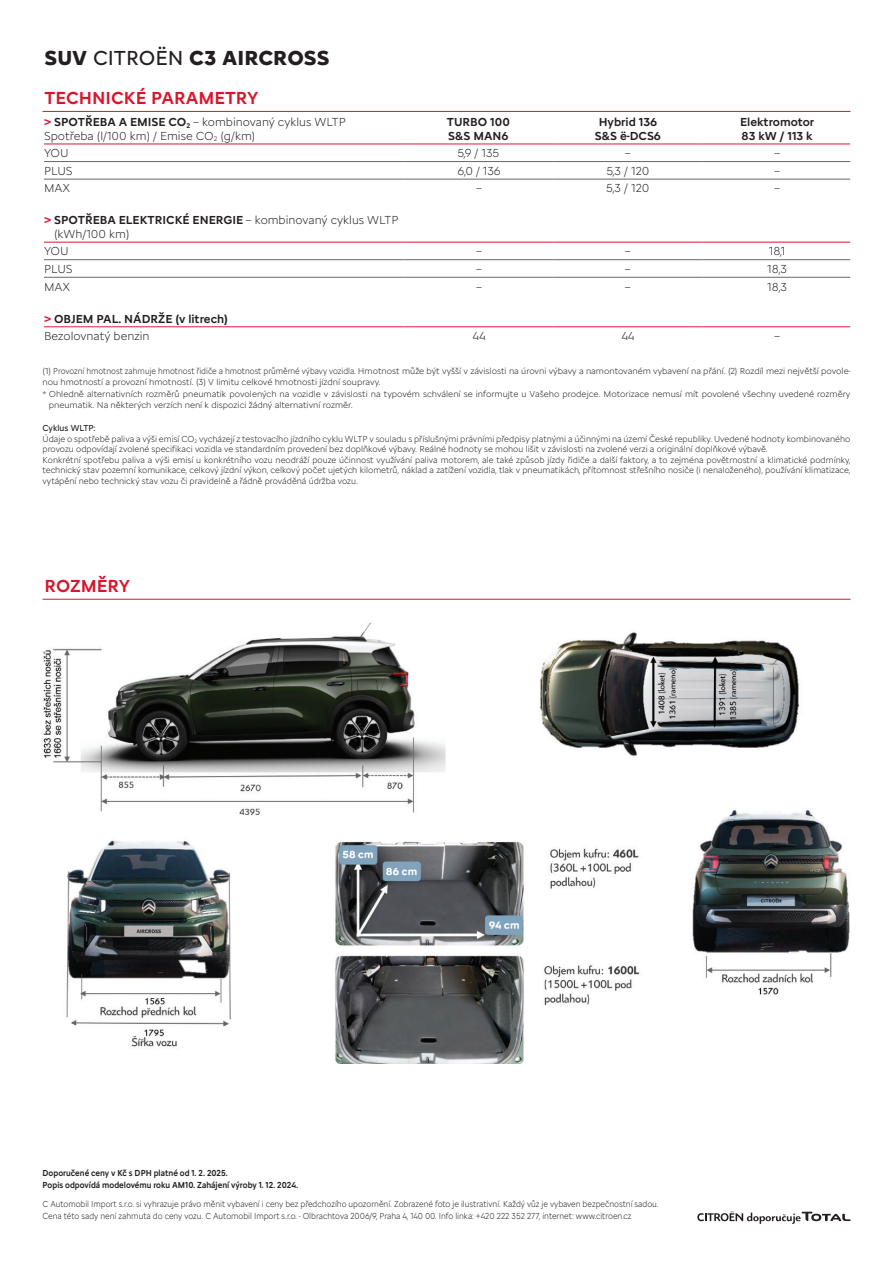
<style>
.page{position:relative;width:893px;height:1263px;background:#fff}
.page>*{position:absolute;margin:0;border:0;box-sizing:border-box;transform-origin:0 0}
.t1{font:700 21px "Citroen Type Latin";color:#231f20}
.t2{font:21px "Citroen Type Latin";color:#231f20}
.t3{font:500 18px "Citroen Type Latin";color:#d7162e}
.t4{font:300 12px/13.5px "Citroen Type Latin";color:#231f20}
.t5{font:500 12px/13.5px "Citroen Type Latin";color:#231f20}
.t6{font:300 9px/10.5px "Citroen Type Latin";color:#231f20}
.t7{font:300 9px/11.2px "Citroen Type Latin";color:#231f20;scale:.91 1}
.t8{font:500 9px/11.2px "Citroen Type Latin";color:#231f20;scale:.91 1}
.s1{font-weight:700}
.s2{font-weight:400}
.s3{color:#d7162e}
.s4{font-weight:500}
.s5{font-weight:300}
</style>
<div class="page">
<hr style="left:43px;top:111px;width:807px;height:1px;background:#d7162e">
<svg style="left:697px;top:1211px;width:153px;height:13px"></svg>
<hr style="left:44px;top:161px;width:361px;height:1px;background:#6c656b">
<hr style="left:405px;top:161px;width:149px;height:1px;background:#6c656b">
<hr style="left:554px;top:161px;width:148px;height:1px;background:#6c656b">
<hr style="left:702px;top:161px;width:148px;height:1px;background:#6c656b">
<hr style="left:44px;top:179px;width:361px;height:1px;background:#6c656b">
<hr style="left:405px;top:179px;width:149px;height:1px;background:#6c656b">
<hr style="left:554px;top:179px;width:148px;height:1px;background:#6c656b">
<hr style="left:702px;top:179px;width:148px;height:1px;background:#6c656b">
<hr style="left:44px;top:259px;width:361px;height:1px;background:#6c656b">
<hr style="left:405px;top:259px;width:149px;height:1px;background:#6c656b">
<hr style="left:554px;top:259px;width:148px;height:1px;background:#6c656b">
<hr style="left:702px;top:259px;width:148px;height:1px;background:#6c656b">
<hr style="left:44px;top:277px;width:361px;height:1px;background:#6c656b">
<hr style="left:405px;top:277px;width:149px;height:1px;background:#6c656b">
<hr style="left:554px;top:277px;width:148px;height:1px;background:#6c656b">
<hr style="left:702px;top:277px;width:148px;height:1px;background:#6c656b">
<hr style="left:405px;top:144px;width:149px;height:1px;background:#e51836">
<hr style="left:554px;top:144px;width:148px;height:1px;background:#e51836">
<hr style="left:702px;top:144px;width:148px;height:1px;background:#e51836">
<hr style="left:44px;top:326px;width:361px;height:1px;background:#e51836">
<hr style="left:405px;top:326px;width:149px;height:1px;background:#e51836">
<hr style="left:554px;top:326px;width:148px;height:1px;background:#e51836">
<hr style="left:702px;top:326px;width:148px;height:1px;background:#e51836">
<hr style="left:44px;top:144px;width:361px;height:1px;background:#d7162e">
<hr style="left:44px;top:242px;width:361px;height:1px;background:#d7162e">
<hr style="left:405px;top:242px;width:149px;height:1px;background:#d7162e">
<hr style="left:554px;top:242px;width:148px;height:1px;background:#d7162e">
<hr style="left:702px;top:242px;width:148px;height:1px;background:#d7162e">
<hr style="left:43px;top:599px;width:807px;height:1px;background:#d7162e">
<img style="left:43px;top:622px;width:807px;height:425px">
<img style="left:315px;top:825px;width:222px;height:238px">
<h1 class="t2" style="left:45px;top:42px;width:62px"><span class="s1">SUV</span> CITRO</h1>
<h1 class="t1" style="left:155px;top:42px;width:147px"><span class="s2">ËN</span> C3 AIRCROSS</h1>
<h2 class="t3" style="left:45px;top:85px;width:59px">technické</h2>
<h2 class="t3" style="left:151px;top:85px;width:13px">para</h2>
<h2 class="t3" style="left:198px;top:85px;width:49px">metry</h2>
<h3 class="t5" style="left:44px;top:114px;width:42px"><span class="s3">&gt;</span> SPOTŘEB</h3>
<h3 class="t4" style="left:44px;top:114px;width:303px;text-indent:63px"><span class="s4">A A EM ISE CO</span><sub>2</sub> – kombinovaný cyklus WLTP<br>Spotřeba (l/100 km) / Emise CO<sub>2</sub> (g/km)</h3>
<h3 class="t5" style="left:447px;top:114px;width:65px">TURBO 100<br>S&amp;S MAN6</h3>
<h3 class="t5" style="left:595px;top:114px;width:68px;text-align:center">Hybrid 136<br>S&amp;S ë-DCS6</h3>
<h3 class="t5" style="left:740px;top:114px;width:76px">Elektromotor<br>83 kW / 113 k</h3>
<h3 class="t4" style="left:44px;top:145px;width:26px">YOU</h3>
<h3 class="t4" style="left:457px;top:145px;width:43px">5,9 / 135</h3>
<h3 class="t4" style="left:625px;top:145px;width:7px">–</h3>
<h3 class="t4" style="left:774px;top:145px;width:7px">–</h3>
<h3 class="t4" style="left:44px;top:163px;width:30px">PLUS</h3>
<h3 class="t4" style="left:457px;top:163px;width:45px">6,0 / 136</h3>
<h3 class="t4" style="left:606px;top:163px;width:45px">5,3 / 120</h3>
<h3 class="t4" style="left:774px;top:163px;width:7px">–</h3>
<h3 class="t4" style="left:44px;top:181px;width:28px">MAX</h3>
<h3 class="t4" style="left:476px;top:181px;width:7px">–</h3>
<h3 class="t4" style="left:606px;top:181px;width:45px">5,3 / 120</h3>
<h3 class="t4" style="left:774px;top:181px;width:7px">–</h3>
<h3 class="t5" style="left:44px;top:212px;width:119px"><span class="s3">&gt;</span> Spotřeba elektrické</h3>
<h3 class="t4" style="left:193px;top:213px;width:207px"><span class="s4">en ergi e</span> – kombinovaný cyklus WLTP</h3>
<h3 class="t4" style="left:44px;top:224px;width:87px;line-height:17.5px;text-indent:10px">(kWh/100 km)<br>YOU</h3>
<h3 class="t4" style="left:476px;top:244px;width:7px">–</h3>
<h3 class="t4" style="left:625px;top:244px;width:7px">–</h3>
<h3 class="t4" style="left:769px;top:244px;width:18px">18,1</h3>
<h3 class="t4" style="left:44px;top:261px;width:30px">PLUS</h3>
<h3 class="t4" style="left:476px;top:261px;width:7px">–</h3>
<h3 class="t4" style="left:625px;top:261px;width:7px">–</h3>
<h3 class="t4" style="left:767px;top:261px;width:21px">18,3</h3>
<h3 class="t4" style="left:44px;top:279px;width:28px">MAX</h3>
<h3 class="t4" style="left:476px;top:279px;width:7px">–</h3>
<h3 class="t4" style="left:625px;top:279px;width:7px">–</h3>
<h3 class="t4" style="left:767px;top:279px;width:21px">18,3</h3>
<h3 class="t5" style="left:44px;top:309px;width:185px;line-height:17.5px"><span class="s3">&gt;</span> OBJEM PAL. NÁDRŽE (v litrech)<br><span class="s5">Bezolovnatý benzin</span></h3>
<h3 class="t4" style="left:473px;top:328px;width:15px">44</h3>
<h3 class="t4" style="left:621px;top:328px;width:15px">44</h3>
<h3 class="t4" style="left:774px;top:328px;width:7px">–</h3>
<p class="t6" style="left:43px;top:365px;width:809px">(1) Provozní hmotnost zahrnuje hmotnost řidiče a hmotnost průměrné výbavy vozidla. Hmotnost může být vyšší v závislosti na úrovni výbavy a namontovaném vybavení na přání. (2) Rozdíl mezi největší povole&shy;nou hmotností a provozní hmotností. (3) V limitu celkové hmotnosti jízdní soupravy.</p>
<p class="t6" style="left:49px;top:388px;width:803px;text-indent:-6px">* Ohledně alternativních rozměrů pneumatik povolených na vozidle v závislosti na typovém schválení se informujte u Vašeho prodejce. Motorizace nemusí mít povolené všechny uvedené rozměry pneumatik. Na některých verzích není k dispozici žádný alternativní rozměr.</p>
<p class="t6" style="left:43px;top:422px;width:809px"><span class="s2">CYKLUS WLTP:<br></span>Údaje o spotřebě paliva a výši emisí CO<sub>2</sub> vycházejí z testovacího jízdního cyklu WLTP v souladu s příslušnými právními předpisy platnými a účinnými na území České republiky. Uvedené hodnoty kombinovaného provozu odpovídají zvolené specifikaci vozidla ve standardním provedení bez doplňkové výbavy. Reálné hodnoty se mohou lišit v závislosti na zvolené verzi a originální doplňkové výbavě.<br>Konkrétní spotřebu paliva a výši emisí u konkrétního vozu neodráží pouze účinnost využívání paliva motorem, ale také způsob jízdy řidiče a další faktory, a to zejména povětrnostní a klimatické podmínky, technický stav pozemní komunikace, celkový jízdní výkon, celkový počet ujetých kilometrů, náklad a zatížení vozidla, tlak v pneumatikách, přítomnost střešního nosiče (i nenaloženého), používání klimatizace, vytápění nebo technický stav vozu či pravidelně a řádně prováděná údržba vozu.</p>
<h2 class="t3" style="left:45px;top:572px;width:87px">ROZM ĚRY</h2>
<p class="t8" style="left:43px;top:1167px;width:282px">Doporučené ceny v Kč s DPH platné od 1. 2. 2025.<br>Popis odpovídá modelovému roku AM10. Zahájení výroby 1. 12. 2024.</p>
<p class="t7" style="left:43px;top:1198px;width:679px">C Automobil Import s.r.o. si vyhrazuje právo měnit vybavení i ceny bez předchozího upozornění. Zobrazené foto je ilustrativní. Každý vůz je vybaven bezpečnostní sadou.<br>Cena této sady není zahrnuta do ceny vozu. C Automobil Import s.r.o. - Olbrachtova 2006/9, Praha 4, 140 00. Info linka: +420 222 352 277, internet: www.citroen.cz</p>
</div>
